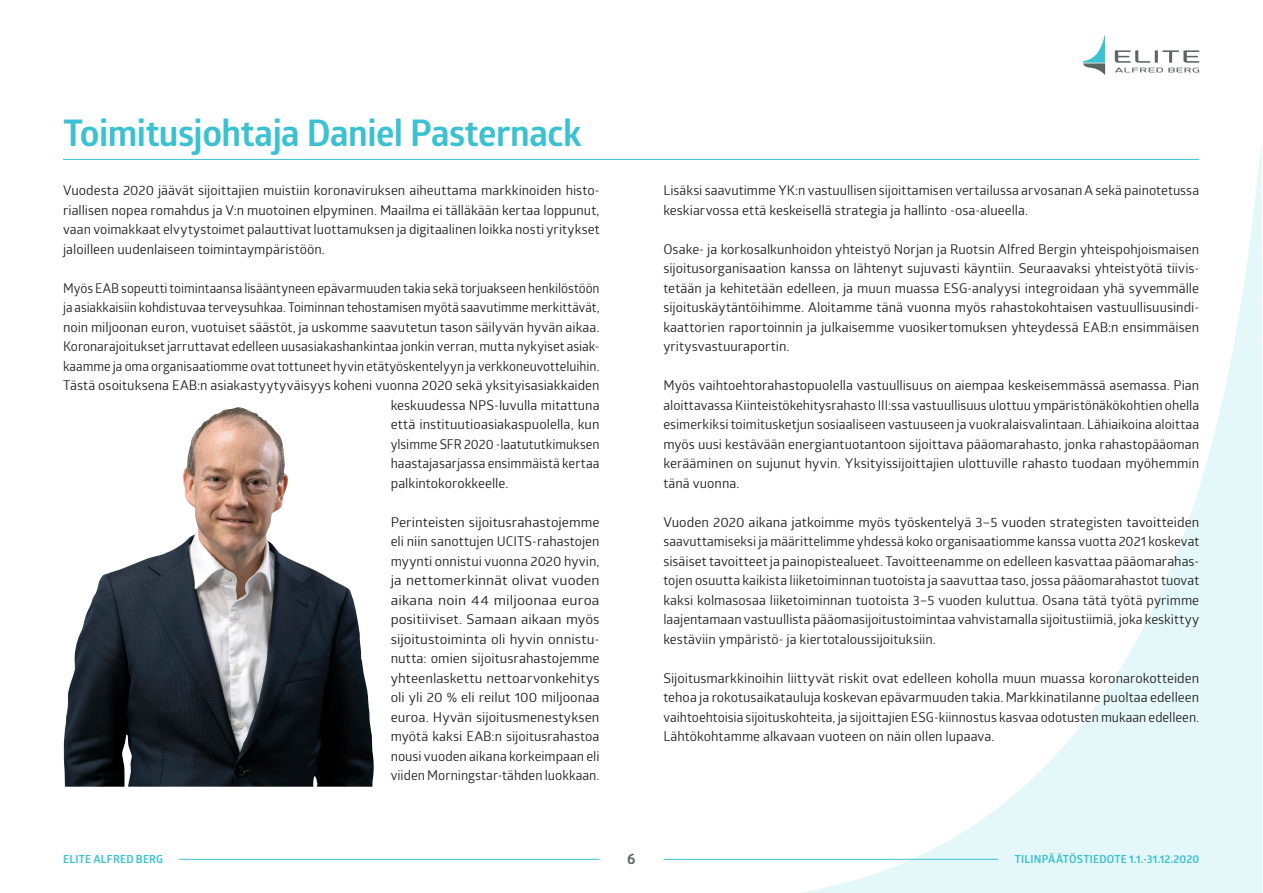
<style>
.page{position:relative;width:1263px;height:893px;background:#fff}
.page>*{position:absolute;margin:0;border:0;box-sizing:border-box;transform-origin:0 0}
.Otsikko_2_sisällyslu{font:700 36px "Glober";letter-spacing:-.015em;color:#3bc1d1}
.t1{font:700 15px "Glober";color:#5b6663}
.Leipis-perusteksti{font:13.5px/19.5px "Glober";color:#231f20;text-align:justify}
.Leipis-perusteksti-2{font:13.5px "Glober";color:#231f20;scale:.95 1}
.Leipis-perusteksti-3{font:13.5px "Glober";color:#231f20;scale:.94 1}
.Leipis-perusteksti-4{font:13.5px "Glober";color:#231f20;scale:.96 1}
.t2{font:700 10.95px "Glober";letter-spacing:.02em;color:#3bc1d1}
</style>
<div class="page">
<svg style="left:770px;top:144px;width:492px;height:749px"></svg>
<svg style="left:1115px;top:50px;width:84px;height:22px"></svg>
<svg style="left:1083px;top:35px;width:22px;height:40px"></svg>
<hr style="left:179px;top:859px;width:421px;height:1px;background:#3bc1d1">
<hr style="left:663px;top:859px;width:335px;height:1px;background:#3bc1d1">
<hr style="left:63px;top:159px;width:1136px;height:1px;background:#3bc1d1">
<img style="left:64px;top:407px;width:310px;height:380px">
<p class="Otsikko_2_sisällyslu" style="left:63px;top:108px;width:520px">Toimitusjohtaja Daniel Pasternack</p>
<p class="Leipis-perusteksti" style="left:63px;top:180px;width:538px">Vuodesta 2020 jäävät sijoittajien muistiin koronaviruksen aiheuttama markkinoiden histo&shy;riallisen nopea romahdus ja V:n muotoinen elpyminen. Maailma ei tälläkään kertaa loppunut, vaan voimakkaat elvytystoimet palauttivat luottamuksen ja digitaalinen loikka nosti yritykset jaloilleen uudenlaiseen toimintaympäristöön.</p>
<p class="Leipis-perusteksti-2" style="left:63px;top:278px;width:566px">Myös EAB sopeutti toimintaansa lisääntyneen epävarmuuden takia sekä torjuakseen henkilöstöön</p>
<p class="Leipis-perusteksti-3" style="left:63px;top:298px;width:572px">ja asiakkaisiin kohdistuvaa terveysuhkaa. Toiminnan tehostamisen myötä saavutimme merkittävät,</p>
<p class="Leipis-perusteksti" style="left:63px;top:316px;width:538px">noin miljoonan euron, vuotuiset säästöt, ja uskomme saavutetun tason säilyvän hyvän aikaa.</p>
<p class="Leipis-perusteksti" style="left:63px;top:336px;width:538px">Koronarajoitukset jarruttavat edelleen uusasiakashankintaa jonkin verran, mutta nykyiset asiak-</p>
<p class="Leipis-perusteksti-2" style="left:63px;top:356px;width:566px">kaamme ja oma organisaatiomme ovat tottuneet hyvin etätyöskentelyyn ja verkkoneuvotteluihin.</p>
<p class="Leipis-perusteksti" style="left:63px;top:375px;width:538px">Tästä osoituksena EAB:n asiakastyytyväisyys koheni vuonna 2020 sekä yksityisasiakkaiden</p>
<p class="Leipis-perusteksti" style="left:391px;top:394px;width:210px">keskuudessa NPS-luvulla mitattuna</p>
<p class="Leipis-perusteksti" style="left:391px;top:414px;width:210px">että instituutioasiakaspuolella, kun</p>
<p class="Leipis-perusteksti-4" style="left:391px;top:434px;width:219px">ylsimme SFR 2020 -laatututkimuksen</p>
<p class="Leipis-perusteksti" style="left:391px;top:453px;width:210px">haastajasarjassa ensimmäistä kertaa</p>
<p class="Leipis-perusteksti" style="left:391px;top:472px;width:119px">palkintokorokkeelle.</p>
<p class="Leipis-perusteksti" style="left:391px;top:511px;width:210px">Perinteisten sijoitusrahastojemme eli niin sanottujen UCITS-rahastojen myynti onnistui vuonna 2020 hyvin, ja nettomerkinnät olivat vuoden aikana noin 44 miljoonaa euroa positiiviset. Samaan aikaan myös sijoitustoiminta oli hyvin onnistu&shy;nutta: omien sijoitusrahastojemme yhteenlaskettu nettoarvonkehitys oli yli 20 % eli reilut 100 miljoonaa euroa. Hyvän sijoitusmenestyksen myötä kaksi EAB:n sijoitusrahastoa nousi vuoden aikana korkeimpaan eli viiden Morningstar-tähden luokkaan.</p>
<p class="Leipis-perusteksti" style="left:663px;top:180px;width:537px">Lisäksi saavutimme YK:n vastuullisen sijoittamisen vertailussa arvosanan A sekä painotetussa keskiarvossa että keskeisellä strategia ja hallinto -osa-alueella.</p>
<p class="Leipis-perusteksti" style="left:663px;top:238px;width:537px">Osake- ja korkosalkunhoidon yhteistyö Norjan ja Ruotsin Alfred Bergin yhteispohjoismaisen sijoitusorganisaation kanssa on lähtenyt sujuvasti käyntiin. Seuraavaksi yhteistyötä tiivis&shy;tetään ja kehitetään edelleen, ja muun muassa ESG-analyysi integroidaan yhä syvemmälle sijoituskäytäntöihimme. Aloitamme tänä vuonna myös rahastokohtaisen vastuullisuusindi&shy;kaattorien raportoinnin ja julkaisemme vuosikertomuksen yhteydessä EAB:n ensimmäisen yritysvastuuraportin.</p>
<p class="Leipis-perusteksti" style="left:663px;top:375px;width:537px">Myös vaihtoehtorahastopuolella vastuullisuus on aiempaa keskeisemmässä asemassa. Pian aloittavassa Kiinteistökehitysrahasto III:ssa vastuullisuus ulottuu ympäristönäkökohtien ohella esimerkiksi toimitusketjun sosiaaliseen vastuuseen ja vuokralaisvalintaan. Lähiaikoina aloittaa myös uusi kestävään energiantuotantoon sijoittava pääomarahasto, jonka rahastopääoman kerääminen on sujunut hyvin. Yksityissijoittajien ulottuville rahasto tuodaan myöhemmin tänä vuonna.</p>
<p class="Leipis-perusteksti" style="left:663px;top:511px;width:537px">Vuoden 2020 aikana jatkoimme myös työskentelyä 3–5 vuoden strategisten tavoitteiden saavuttamiseksi ja määrittelimme yhdessä koko organisaatiomme kanssa vuotta 2021 koskevat sisäiset tavoitteet ja painopistealueet. Tavoitteenamme on edelleen kasvattaa pääomarahas&shy;tojen osuutta kaikista liiketoiminnan tuotoista ja saavuttaa taso, jossa pääomarahastot tuovat kaksi kolmasosaa liiketoiminnan tuotoista 3–5 vuoden kuluttua. Osana tätä työtä pyrimme laajentamaan vastuullista pääomasijoitustoimintaa vahvistamalla sijoitustiimiä, joka keskittyy kestäviin ympäristö- ja kiertotaloussijoituksiin.</p>
<p class="Leipis-perusteksti" style="left:663px;top:667px;width:537px">Sijoitusmarkkinoihin liittyvät riskit ovat edelleen koholla muun muassa koronarokotteiden tehoa ja rokotusaikatauluja koskevan epävarmuuden takia. Markkinatilanne puoltaa edelleen vaihtoehtoisia sijoituskohteita, ja sijoittajien ESG-kiinnostus kasvaa odotusten mukaan edelleen.<br>Lähtökohtamme alkavaan vuoteen on näin ollen lupaava.</p>
<p class="t2" style="left:63px;top:852px;width:102px">ELITE ALFRED BERG</p>
<p class="t1" style="left:627px;top:847px;width:10px">6</p>
<p class="t2" style="left:1015px;top:852px;width:186px">TILINPÄÄTÖSTIEDOTE 1.1.-31.12.2020</p>
</div>
